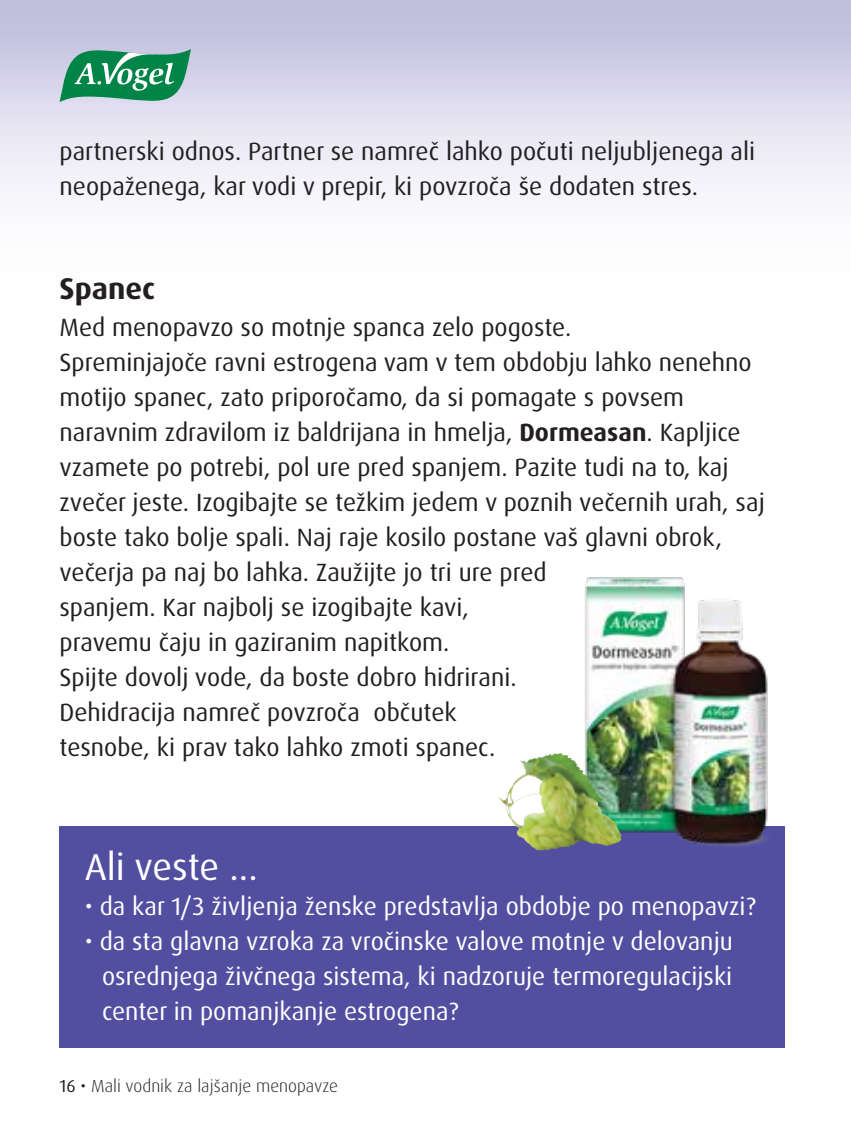
<style>
.page{position:relative;width:851px;height:1134px;background:#fff}
.page>*{position:absolute;margin:0;border:0;box-sizing:border-box;transform-origin:0 0}
.t1{font:37.5px "Dax Pro";letter-spacing:-.005em;color:#fff}
.t2{font:700 30px "Dax Pro";color:#231f20}
.t3{font:25px/35px "Dax Pro";color:#231f20}
.t4{font:25px/35px "Dax Pro";color:#fff;text-align:justify}
.t5{font:300 17.5px "Dax Pro";color:#231f20}
.s1{font-weight:700}
.s2{font-weight:400}
</style>
<div class="page">
<svg style="left:0;top:0;width:850px;height:191px"></svg>
<svg style="left:59px;top:44px;width:132px;height:63px;background:#65ac93"></svg>
<div style="left:59px;top:826px;width:726px;height:222px;background:#524fa1"></div>
<img style="left:560px;top:577px;width:208px;height:271px">
<img style="left:498px;top:753px;width:64px;height:76px">
<p class="t3" style="left:59px;top:134px;width:697px">partnerski odnos. Partner se namreč lahko počuti neljubljenega ali neopaženega, kar vodi v prepir, ki povzroča še dodaten stres.</p>
<p class="t2" style="left:59px;top:269px;width:97px">Spanec</p>
<p class="t3" style="left:59px;top:310px;width:706px">Med menopavzo so motnje spanca zelo pogoste.<br>Spreminjajoče ravni estrogena vam v tem obdobju lahko nenehno motijo spanec, zato priporočamo, da si pomagate s povsem naravnim zdravilom iz baldrijana in hmelja, <span class="s1">Dormeasan</span>. Kapljice vzamete po potrebi, pol ure pred spanjem. Pazite tudi na to, kaj zvečer jeste. Izogibajte se težkim jedem v poznih večernih urah, saj boste tako bolje spali. Naj raje kosilo postane vaš glavni obrok, večerja pa naj bo lahka. Zaužijte jo tri ure pred<br>spanjem. Kar najbolj se izogibajte kavi,<br>pravemu čaju in gaziranim napitkom.<br>Spijte dovolj vode, da boste dobro hidrirani.<br>Dehidracija namreč povzroča občutek<br>tesnobe, ki prav tako lahko zmoti spanec.</p>
<h1 class="t1" style="left:85px;top:843px;width:174px">Ali veste ...</h1>
<p class="t4" style="left:85px;top:889px;width:672px">• da kar 1/3 življenja ženske predstavlja obdobje po menopavzi?</p>
<p class="t4" style="left:102px;top:924px;width:632px;text-indent:-17px">• da sta glavna vzroka za vročinske valove motnje v delovanju osrednjega živčnega sistema, ki nadzoruje termoregulacijski center in pomanjkanje estrogena?</p>
<p class="t5" style="left:59px;top:1074px;width:280px"><span class="s2">16 •</span> Mali vodnik za lajšanje menopavze</p>
</div>
